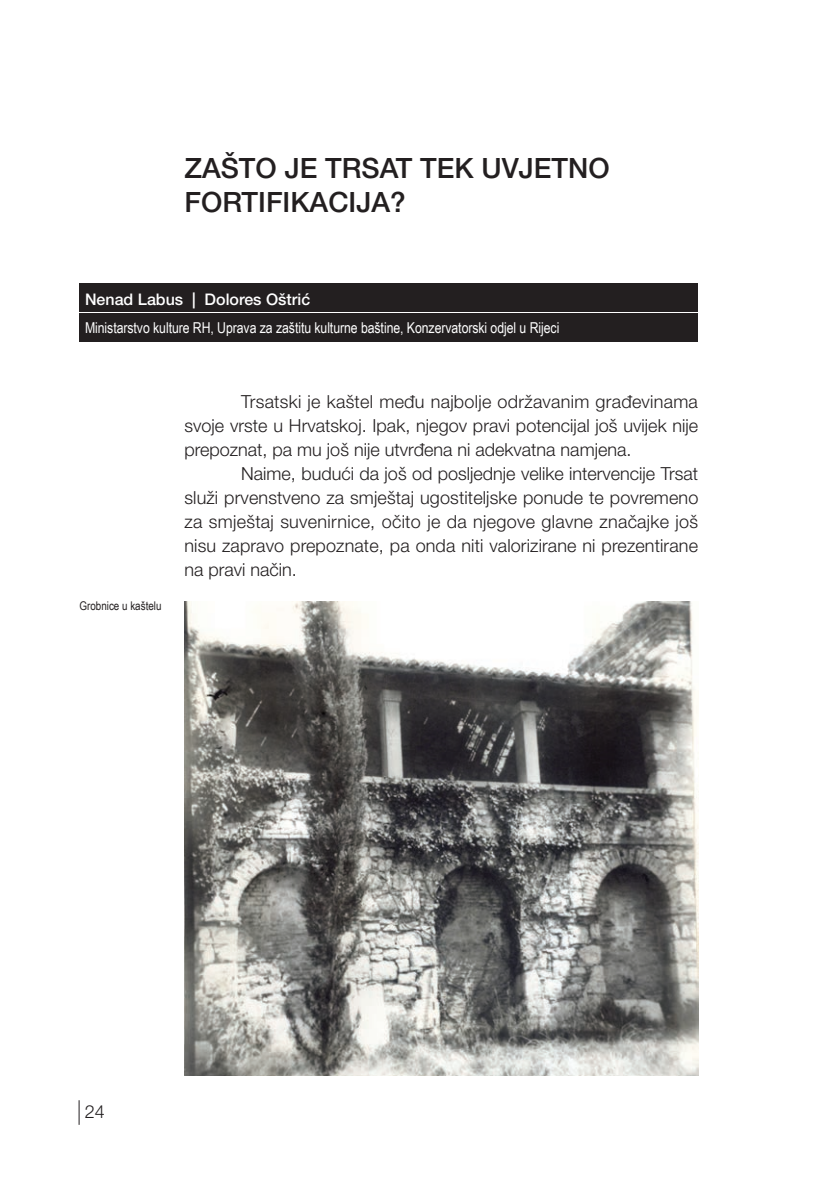
<style>
.page{position:relative;width:840px;height:1191px;background:#fff}
.page>*{position:absolute;margin:0;border:0;box-sizing:border-box;transform-origin:0 0}
.t1{font:500 28px/33.6px "Helvetica Neue";color:#231f20}
.t2{font:300 18px/24px "Helvetica Neue";color:#231f20;text-align:justify}
.t3{font:500 16px "Helvetica Neue";color:#fff}
.t4{font:15px "Arial Narrow";letter-spacing:-.005em;color:#fff}
.t5{font:12px "Arial Narrow";color:#231f20}
</style>
<div class="page">
<div style="left:79px;top:283px;width:618px;height:28px;background:#231f20"></div>
<svg style="left:79px;top:1100px;width:1px;height:24px"></svg>
<div style="left:79px;top:313px;width:618px;height:28px;background:#231f20"></div>
<img style="left:184px;top:601px;width:513px;height:474px">
<h1 class="t1" style="left:184px;top:150px;width:422px">ZAŠTO JE TRSAT TEK UVJETNO<br>FO RTIFI KACIJA?</h1>
<p class="t3" style="left:85px;top:286px;width:226px">NENAD LABUS | DOLORES OŠTRIĆ</p>
<p class="t4" style="left:85px;top:316px;width:475px">Ministarstvo kulture RH, Uprava za zaštitu kulturne baštine, Konzervatorski odjel u Rijeci</p>
<p class="t5" style="left:79px;top:597px;width:84px">Grobnice u kaštelu</p>
<p class="t2" style="left:184px;top:389px;width:515px;text-indent:57px">Trsatski je kaštel među najbolje održavanim građevinama svoje vrste u Hrvatskoj. Ipak, njegov pravi potencijal još uvijek nije prepoznat, pa mu još nije utvrđena ni adekvatna namjena.</p>
<p class="t2" style="left:184px;top:461px;width:515px;text-indent:57px">Naime, budući da još od posljednje velike intervencije Trsat služi prvenstveno za smještaj ugostiteljske ponude te povremeno za smještaj suvenirnice, očito je da njegove glavne značajke još nisu zapravo prepoznate, pa onda niti valorizirane ni prezentirane na pravi način.</p>
<p class="t2" style="left:85px;top:1098px;width:22px">24</p>
</div>
